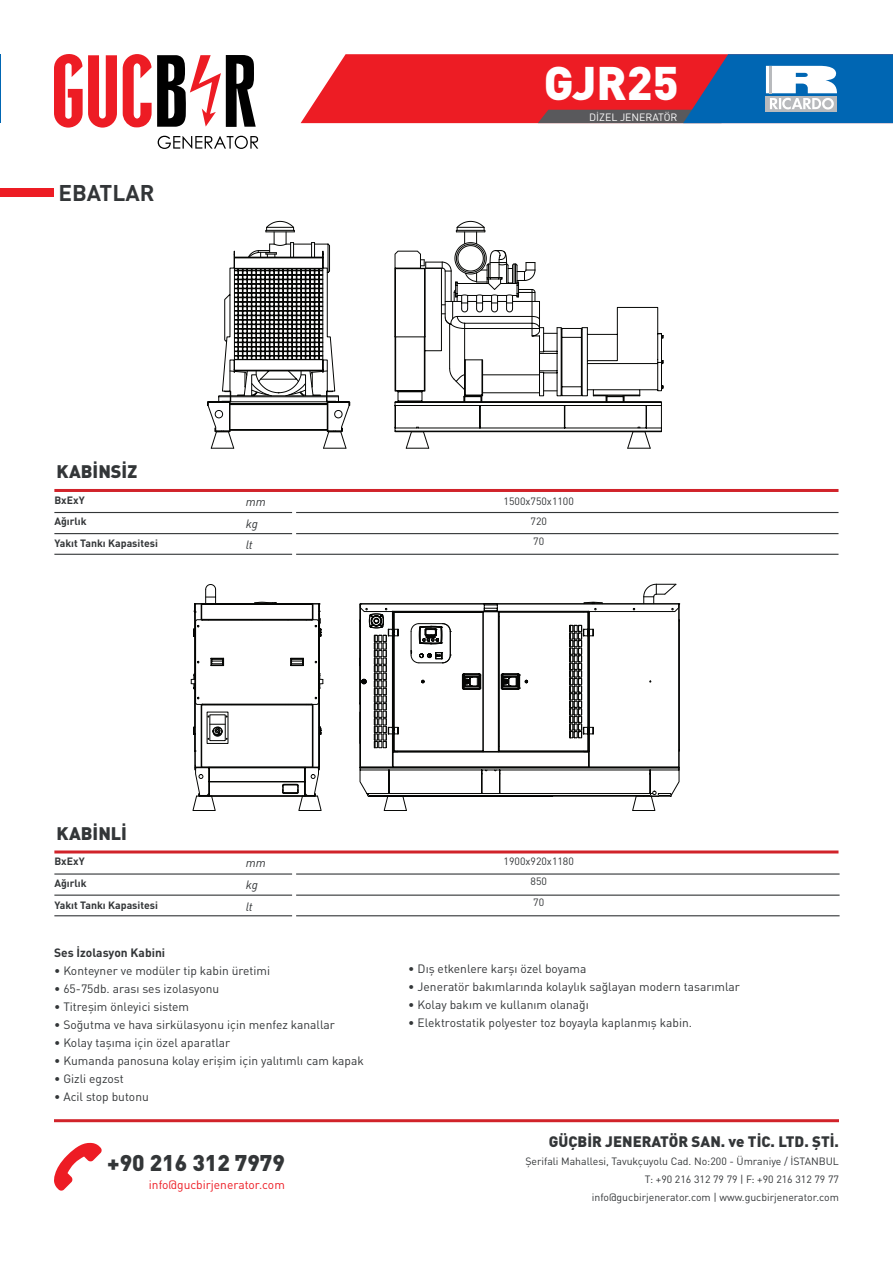
<style>
.page{position:relative;width:893px;height:1263px;background:#fff}
.page>*{position:absolute;margin:0;border:0;box-sizing:border-box;transform-origin:0 0}
.t1{font:900 46.5px "DIN Pro";color:#fff}
.t2{font:900 22.5px "DIN Pro";color:#333638}
.t3{font:700 22.5px "DIN Pro";color:#333638}
.t4{font:900 18px "DIN Pro";color:#333638}
.t5{font:900 15px "DIN Pro";color:#333638}
.t6{font:12px "DIN Pro";color:#333638}
.t7{font:12px "DIN Pro";color:#ed1c24}
.t8{font:700 12px "DIN Pro";color:#333638}
.t9{font:italic 12px "DIN Pro";color:#333638}
.t10{font:10.5px "DIN Pro";color:#333638}
.t11{font:700 10.5px "DIN Pro";color:#333638}
.t12{font:10.5px "DIN Pro";color:#fff}
</style>
<div class="page">
<hr style="left:54px;top:1119px;width:785px;height:3px;background:#d1232a">
<svg style="left:54px;top:1142px;width:48px;height:49px"></svg>
<svg style="left:54px;top:54px;width:63px;height:74px"></svg>
<svg style="left:123px;top:54px;width:133px;height:73px"></svg>
<svg style="left:158px;top:136px;width:100px;height:13px"></svg>
<hr style="left:0;top:54px;width:1px;height:69px;background:#0066b3">
<svg style="left:301px;top:54px;width:592px;height:69px;background:#ac4860"></svg>
<hr style="left:770px;top:66px;width:2px;height:27px;background:#b8babd">
<div style="left:0;top:188px;width:54px;height:9px;background:#ed1c24"></div>
<hr style="left:54px;top:489px;width:784px;height:3px;background:#d1232a">
<hr style="left:54px;top:850px;width:784px;height:3px;background:#d1232a">
<hr style="left:54px;top:512px;width:238px;height:1px;background:#333638">
<hr style="left:296px;top:512px;width:542px;height:1px;background:#333638">
<hr style="left:54px;top:533px;width:238px;height:1px;background:#333638">
<hr style="left:296px;top:533px;width:542px;height:1px;background:#333638">
<hr style="left:54px;top:554px;width:238px;height:1px;background:#333638">
<hr style="left:296px;top:554px;width:542px;height:1px;background:#333638">
<hr style="left:54px;top:873px;width:238px;height:1px;background:#333638">
<hr style="left:296px;top:873px;width:544px;height:1px;background:#333638">
<hr style="left:54px;top:894px;width:238px;height:2px;background:#333638">
<hr style="left:296px;top:894px;width:544px;height:2px;background:#333638">
<hr style="left:54px;top:915px;width:238px;height:1px;background:#333638">
<hr style="left:296px;top:915px;width:544px;height:1px;background:#333638">
<svg style="left:535px;top:432px;width:116px;height:17px"></svg>
<div style="left:395px;top:431px;width:267px;height:1px;border:1px solid #050604"></div>
<svg style="left:457px;top:221px;width:206px;height:207px"></svg>
<svg style="left:350px;top:227px;width:185px;height:222px"></svg>
<svg style="left:207px;top:221px;width:143px;height:228px"></svg>
<svg style="left:205px;top:584px;width:11px;height:6px"></svg>
<svg style="left:323px;top:603px;width:357px;height:185px"></svg>
<svg style="left:191px;top:596px;width:132px;height:215px"></svg>
<svg style="left:359px;top:584px;width:317px;height:227px"></svg>
<p class="t3" style="left:59px;top:174px;width:97px">EBATLAR</p>
<p class="t4" style="left:57px;top:456px;width:82px">KABİNSİZ</p>
<p class="t11" style="left:54px;top:491px;width:32px">BxExY</p>
<p class="t11" style="left:54px;top:513px;width:34px">Ağırlık</p>
<p class="t11" style="left:54px;top:535px;width:105px">Yakıt Tankı Kapasitesi</p>
<p class="t9" style="left:246px;top:492px;width:22px">mm</p>
<p class="t9" style="left:246px;top:514px;width:14px">kg</p>
<p class="t9" style="left:246px;top:536px;width:8px">lt</p>
<p class="t1" style="left:544px;top:43px;width:136px">GJR25</p>
<p class="t12" style="left:589px;top:109px;width:90px">DİZEL JENERATÖR</p>
<p class="t10" style="left:504px;top:493px;width:72px">1500x750x1100</p>
<p class="t10" style="left:531px;top:513px;width:18px">720</p>
<p class="t10" style="left:533px;top:533px;width:12px">70</p>
<p class="t4" style="left:57px;top:818px;width:72px">KABİNLİ</p>
<p class="t11" style="left:54px;top:852px;width:32px">BxExY</p>
<p class="t11" style="left:54px;top:874px;width:34px">Ağırlık</p>
<p class="t11" style="left:54px;top:896px;width:105px">Yakıt Tankı Kapasitesi</p>
<p class="t9" style="left:246px;top:853px;width:22px">mm</p>
<p class="t9" style="left:246px;top:875px;width:14px">kg</p>
<p class="t9" style="left:246px;top:897px;width:8px">lt</p>
<p class="t8" style="left:54px;top:942px;width:113px">Ses İzolasyon Kabini</p>
<p class="t6" style="left:54px;top:961px;width:218px">• Konteyner ve modüler tip kabin üretimi</p>
<p class="t6" style="left:54px;top:979px;width:167px">• 65-75db. arası ses izolasyonu</p>
<p class="t6" style="left:54px;top:997px;width:137px">• Titreşim önleyici sistem</p>
<p class="t6" style="left:54px;top:1015px;width:282px">• Soğutma ve hava sirkülasyonu için menfez kanallar</p>
<p class="t6" style="left:54px;top:1033px;width:178px">• Kolay taşıma için özel aparatlar</p>
<p class="t6" style="left:54px;top:1051px;width:311px">• Kumanda panosuna kolay erişim için yalıtımlı cam kapak</p>
<p class="t6" style="left:54px;top:1069px;width:71px">• Gizli egzost</p>
<p class="t6" style="left:54px;top:1087px;width:96px">• Acil stop butonu</p>
<p class="t2" style="left:107px;top:1143px;width:179px">+90 216 312 7979</p>
<p class="t7" style="left:149px;top:1175px;width:137px">info@gucbirjenerator.com</p>
<p class="t10" style="left:504px;top:853px;width:72px">1900x920x1180</p>
<p class="t10" style="left:531px;top:873px;width:18px">850</p>
<p class="t10" style="left:533px;top:894px;width:12px">70</p>
<p class="t6" style="left:408px;top:960px;width:180px">• Dış etkenlere karşı özel boyama</p>
<p class="t6" style="left:408px;top:978px;width:333px">• Jeneratör bakımlarında kolaylık sağlayan modern tasarımlar</p>
<p class="t6" style="left:408px;top:996px;width:182px">• Kolay bakım ve kullanım olanağı</p>
<p class="t6" style="left:408px;top:1014px;width:285px">• Elektrostatik polyester toz boyayla kaplanmış kabin.</p>
<p class="t5" style="left:549px;top:1129px;width:292px">GÜÇBİR JENERATÖR SAN. ve TİC. LTD. ŞTİ.</p>
<p class="t10" style="left:525px;top:1153px;width:315px">Şerifali Mahallesi, Tavukçuyolu Cad. No:200 - Ümraniye / İSTANBUL</p>
<p class="t10" style="left:645px;top:1171px;width:196px">T: +90 216 312 79 79 | F: +90 216 312 79 77</p>
<p class="t10" style="left:592px;top:1189px;width:249px">info@gucbirjenerator.com | www.gucbirjenerator.com</p>
</div>
